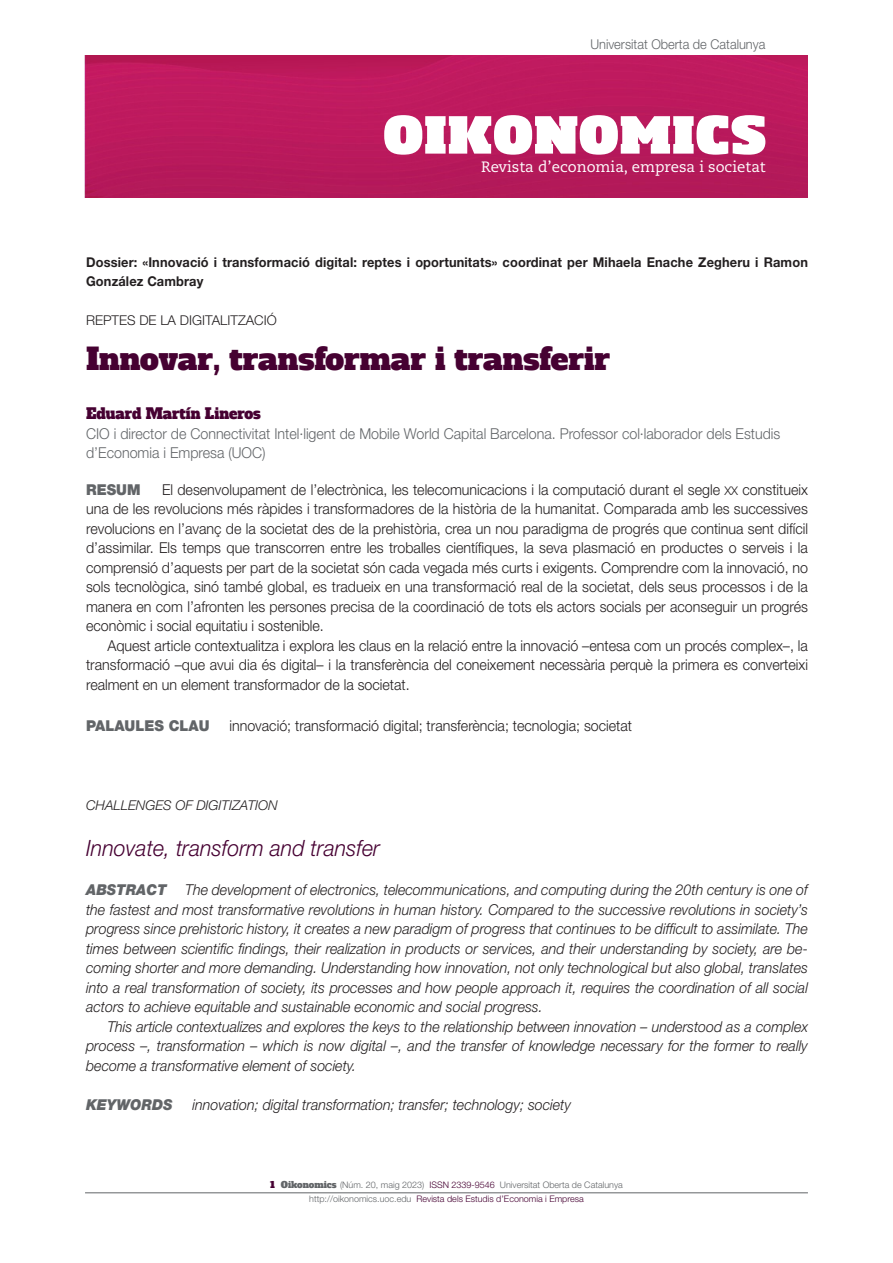
<style>
.page{position:relative;width:893px;height:1263px;background:#fff}
.page>*{position:absolute;margin:0;border:0;box-sizing:border-box;transform-origin:0 0}
._01_titulo{font:30px "Alfa Slab One";color:#460132}
._02_titulo_segundo_i{font:italic 300 22.5px "Helvetica Neue LT Std";color:#460132;scale:.95 1}
._02_resumen{font:300 15px/19.5px "Helvetica Neue LT Std";color:#231f20;text-align:justify;scale:.95 1}
._02_abstract_text{font:italic 300 15px/19.5px "Helvetica Neue LT Std";color:#231f20;text-align:justify;scale:.95 1}
._01_universidad{font:300 15px/19.5px "Helvetica Neue LT Std";color:#626568;scale:.95 1}
.t1{font:15px "Caecilia LT Std";color:#fff}
._01_autor_1{font:15px "Alfa Slab One";color:#460132;scale:.95 1}
._02_resumen-2{font:900 15px "Helvetica Neue LT Std";color:#626568;scale:.95 1}
._02_abstract_text-2{font:italic 900 15px "Helvetica Neue LT Std";color:#626568;scale:.95 1}
._01_dossier{font:700 13.5px/19.5px "Helvetica Neue LT Std";letter-spacing:.01em;color:#231f20;scale:.95 1}
.t2{font:300 13.5px "Helvetica Neue LT Std";color:#626568;scale:.95 1}
._01_articulo{font:300 13.5px "Helvetica Neue LT Std";color:#231f20}
._01_articulo_an{font:italic 300 13.5px "Helvetica Neue LT Std";color:#231f20}
.t3{font:300 9px/13.6px "Helvetica Neue LT Std";color:#626568;text-align:center}
.s1{font-size:12px}
.s2{font-weight:900;color:#626568}
.s3{font-family:"Alfa Slab One";font-weight:400;color:#460132}
.s4{font-family:"Alfa Slab One";font-weight:400}
.s5{color:#460132}
</style>
<div class="page">
<img style="left:85px;top:56px;width:723px;height:142px">
<svg style="left:384px;top:115px;width:381px;height:40px"></svg>
<hr style="left:85px;top:1192px;width:723px;height:1px;background:#626568">
<p class="t2" style="left:590px;top:36px;width:186px">Universitat Oberta de Catalunya</p>
<p class="t1" style="left:481px;top:158px;width:286px">Revista d’economia, empresa i societat</p>
<p class="_01_dossier" style="left:86px;top:252px;width:761px">Dossier: «Innovació i transformació digital: reptes i oportunitats» coordinat per Mihaela Enache Zegheru i Ramon<br>González Cambray</p>
<p class="_01_articulo" style="left:86px;top:312px;width:192px">REPTES DE LA DIGITALITZACIÓ</p>
<p class="_01_titulo" style="left:86px;top:339px;width:526px">Innovar, transformar i transferir</p>
<p class="_01_autor_1" style="left:86px;top:404px;width:185px">Eduard Martín Lineros</p>
<p class="_01_universidad" style="left:86px;top:423px;width:732px">CIO i director de Connectivitat Intel·ligent de Mobile World Capital Barcelona. Professor col·laborador dels Estudis d’Economia i Empresa (UOC)</p>
<p class="_02_resumen-2" style="left:86px;top:480px;width:59px">RESUM</p>
<p class="_02_resumen" style="left:86px;top:479px;width:761px;text-indent:76px">El desenvolupament de l’electrònica, les telecomunicacions i la computació durant el segle <span class="s1">XX</span> constitueix una de les revolucions més ràpides i transformadores de la història de la humanitat. Comparada amb les successives revolucions en l’avanç de la societat des de la prehistòria, crea un nou paradigma de progrés que continua sent difícil d’assimilar. Els temps que transcorren entre les troballes científiques, la seva plasmació en productes o serveis i la comprensió d’aquests per part de la societat són cada vegada més curts i exigents. Comprendre com la innovació, no sols tecnològica, sinó també global, es tradueix en una transformació real de la societat, dels seus processos i de la manera en com l’afronten les persones precisa de la coordinació de tots els actors socials per aconseguir un progrés econòmic i social equitatiu i sostenible.</p>
<p class="_02_resumen" style="left:86px;top:635px;width:761px;text-indent:21px">Aquest article contextualitza i explora les claus en la relació entre la innovació –entesa com un procés complex–, la transformació –que avui dia és digital– i la transferència del coneixement necessària perquè la primera es converteixi realment en un element transformador de la societat.</p>
<p class="_02_resumen-2" style="left:86px;top:716px;width:132px">PALAULES CLAU</p>
<p class="_02_resumen" style="left:229px;top:715px;width:425px">innovació; transformació digital; transferència; tecnologia; societat</p>
<p class="_01_articulo_an" style="left:86px;top:797px;width:193px">CHALLENGES OF DIGITIZATION</p>
<p class="_02_titulo_segundo_i" style="left:86px;top:835px;width:311px">Innovate, transform and transfer</p>
<p class="_02_abstract_text" style="left:86px;top:880px;width:761px"><span class="s2">ABSTRACT</span> The development of electronics, telecommunications, and computing during the 20th century is one of the fastest and most transformative revolutions in human history. Compared to the successive revolutions in society’s progress since prehistoric history, it creates a new paradigm of progress that continues to be difficult to assimilate. The times between scientific findings, their realization in products or services, and their understanding by society, are be&shy;coming shorter and more demanding. Understanding how innovation, not only technological but also global, translates into a real transformation of society, its processes and how people approach it, requires the coordination of all social actors to achieve equitable and sustainable economic and social progress.</p>
<p class="_02_abstract_text" style="left:86px;top:1016px;width:761px;text-indent:21px">This article contextualizes and explores the keys to the relationship between innovation – understood as a complex process –, transformation – which is now digital –, and the transfer of knowledge necessary for the former to really become a transformative element of society.</p>
<p class="_02_abstract_text-2" style="left:86px;top:1095px;width:93px">KEYWORDS</p>
<p class="_02_abstract_text" style="left:192px;top:1094px;width:400px">innovation; digital transformation; transfer; technology; society</p>
<p class="t3" style="left:270px;top:1178px;width:354px"><span class="s3">1</span> <span class="s4">Oikonomics</span> (Núm. 20, maig 2023) <span class="s5">ISSN 2339-9546</span> Universitat Oberta de Catalunya http://oikonomics.uoc.edu <span class="s5">Revista dels Estudis d’Economia i Empresa</span></p>
</div>
